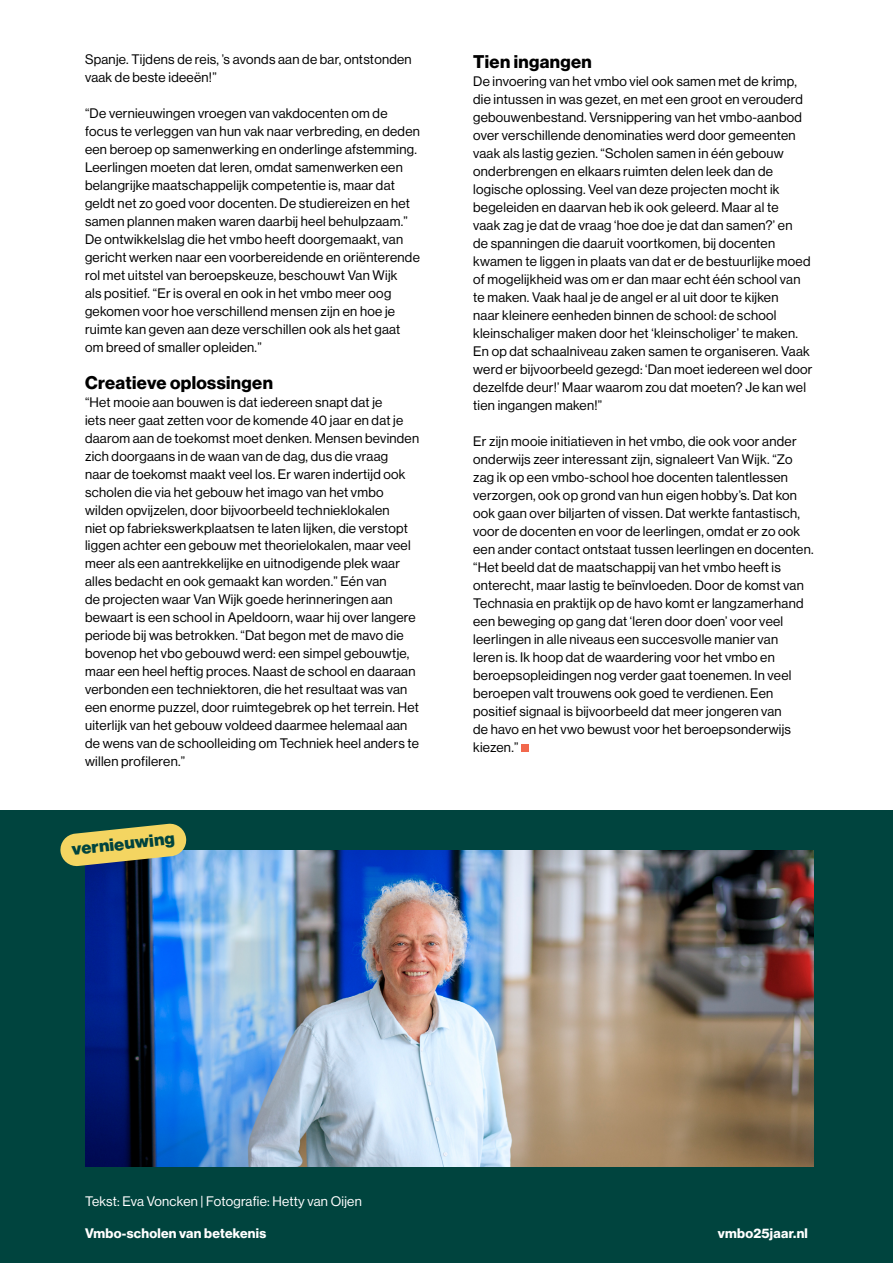
<style>
.page{position:relative;width:893px;height:1263px;background:#fff}
.page>*{position:absolute;margin:0;border:0;box-sizing:border-box;transform-origin:0 0}
.t1{font:18px "N Haas Grotesk DS Pro 75 Bd";letter-spacing:.02em;color:#000}
.t2{font:17.25px "N Haas Grotesk DS Pro 95 Blk";color:#00443e}
.t3{font:13.5px/18px "N Haas Grotesk DS Pro 55 Rg";letter-spacing:.02em;color:#000}
.t4{font:13.5px "N Haas Grotesk DS Pro 55 Rg";letter-spacing:.02em;color:#fff}
.t5{font:13.5px "N Haas Grotesk DS Pro 75 Bd";letter-spacing:.02em;color:#fff}
</style>
<div class="page">
<div style="left:0;top:810px;width:893px;height:453px;background:#00443e"></div>
<div style="left:521px;top:744px;width:8px;height:8px;background:#f2684d"></div>
<img style="left:85px;top:850px;width:729px;height:316px">
<svg style="left:60px;top:823px;width:127px;height:44px"></svg>
<p class="t3" style="left:85px;top:51px;width:328px">Spanje. Tijdens de reis, ’s avonds aan de bar, ontstonden vaak de beste ideeën!”</p>
<p class="t3" style="left:85px;top:105px;width:336px">“De vernieuwingen vroegen van vakdocenten om de focus te verleggen van hun vak naar verbreding, en deden een beroep op samenwerking en onderlinge afstemming.<br>Leerlingen moeten dat leren, omdat samenwerken een belangrijke maatschappelijk competentie is, maar dat geldt net zo goed voor docenten. De studiereizen en het samen plannen maken waren daarbij heel behulpzaam.” De ontwikkelslag die het vmbo heeft doorgemaakt, van gericht werken naar een voorbereidende en oriënterende rol met uitstel van beroepskeuze, beschouwt Van Wijk<br>als positief. “Er is overal en ook in het vmbo meer oog gekomen voor hoe verschillend mensen zijn en hoe je ruimte kan geven aan deze verschillen ook als het gaat om breed of smaller opleiden.”</p>
<h1 class="t1" style="left:85px;top:372px;width:189px">Creatieve oplossingen</h1>
<p class="t3" style="left:85px;top:393px;width:336px">“Het mooie aan bouwen is dat iedereen snapt dat je<br>iets neer gaat zetten voor de komende 40 jaar en dat je daarom aan de toekomst moet denken. Mensen bevinden zich doorgaans in de waan van de dag, dus die vraag<br>naar de toekomst maakt veel los. Er waren indertijd ook scholen die via het gebouw het imago van het vmbo wilden opvijzelen, door bijvoorbeeld technieklokalen<br>niet op fabriekswerkplaatsen te laten lijken, die verstopt liggen achter een gebouw met theorielokalen, maar veel meer als een aantrekkelijke en uitnodigende plek waar alles bedacht en ook gemaakt kan worden.” Eén van<br>de projecten waar Van Wijk goede herinneringen aan bewaart is een school in Apeldoorn, waar hij over langere periode bij was betrokken. “Dat begon met de mavo die bovenop het vbo gebouwd werd: een simpel gebouwtje, maar een heel heftig proces. Naast de school en daaraan verbonden een techniektoren, die het resultaat was van een enorme puzzel, door ruimtegebrek op het terrein. Het uiterlijk van het gebouw voldeed daarmee helemaal aan de wens van de schoolleiding om Techniek heel anders te willen profileren.”</p>
<p class="t2" style="left:71px;top:839px;width:105px;rotate:-6deg">vernieuwing</p>
<h1 class="t1" style="left:473px;top:51px;width:120px">Tien ingangen</h1>
<p class="t3" style="left:473px;top:72px;width:341px">De invoering van het vmbo viel ook samen met de krimp, die intussen in was gezet, en met een groot en verouderd gebouwenbestand. Versnippering van het vmbo-aanbod over verschillende denominaties werd door gemeenten vaak als lastig gezien. “Scholen samen in één gebouw onderbrengen en elkaars ruimten delen leek dan de logische oplossing. Veel van deze projecten mocht ik begeleiden en daarvan heb ik ook geleerd. Maar al te<br>vaak zag je dat de vraag ‘hoe doe je dat dan samen?’ en<br>de spanningen die daaruit voortkomen, bij docenten kwamen te liggen in plaats van dat er de bestuurlijke moed of mogelijkheid was om er dan maar echt één school van te maken. Vaak haal je de angel er al uit door te kijken<br>naar kleinere eenheden binnen de school: de school kleinschaliger maken door het ‘kleinscholiger’ te maken.<br>En op dat schaalniveau zaken samen te organiseren. Vaak werd er bijvoorbeeld gezegd: ‘Dan moet iedereen wel door dezelfde deur!’ Maar waarom zou dat moeten? Je kan wel tien ingangen maken!”</p>
<p class="t3" style="left:473px;top:432px;width:342px">Er zijn mooie initiatieven in het vmbo, die ook voor ander onderwijs zeer interessant zijn, signaleert Van Wijk. “Zo zag ik op een vmbo-school hoe docenten talentlessen verzorgen, ook op grond van hun eigen hobby’s. Dat kon ook gaan over biljarten of vissen. Dat werkte fantastisch, voor de docenten en voor de leerlingen, omdat er zo ook een ander contact ontstaat tussen leerlingen en docenten. “Het beeld dat de maatschappij van het vmbo heeft is onterecht, maar lastig te beïnvloeden. Door de komst van Technasia en praktijk op de havo komt er langzamerhand een beweging op gang dat ‘leren door doen’ voor veel leerlingen in alle niveaus een succesvolle manier van<br>leren is. Ik hoop dat de waardering voor het vmbo en beroepsopleidingen nog verder gaat toenemen. In veel beroepen valt trouwens ook goed te verdienen. Een positief signaal is bijvoorbeeld dat meer jongeren van<br>de havo en het vwo bewust voor het beroepsonderwijs kiezen.”</p>
<p class="t4" style="left:85px;top:1194px;width:278px">Tekst: Eva Voncken | Fotografie: Hetty van Oijen</p>
<p class="t5" style="left:85px;top:1225px;width:183px">Vmbo-scholen van betekenis</p>
<p class="t5" style="left:718px;top:1225px;width:92px">vmbo25jaar.nl</p>
</div>
